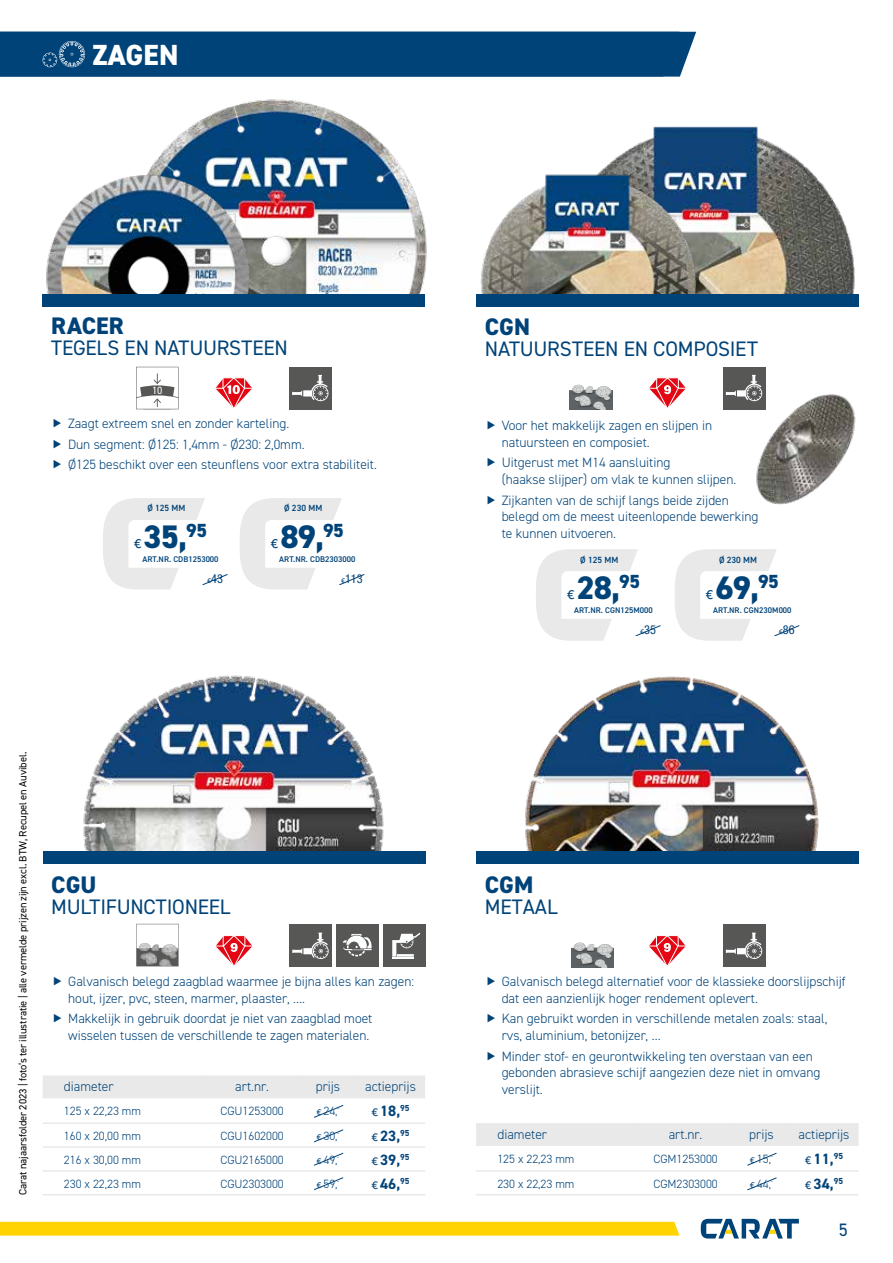
<style>
.page{position:relative;width:893px;height:1263px;background:#fff}
.page>*{position:absolute;margin:0;border:0;box-sizing:border-box;transform-origin:0 0}
.t1{font:800 32.7px "DIN2014";letter-spacing:-.03em;color:#004379}
.t2{font:800 29.25px "DIN2014";letter-spacing:.01em;color:#fff}
.t3{font:800 24px "DIN2014";color:#004379}
.t4{font:21px "DIN2014";letter-spacing:-.01em;color:#004379}
.t5{font:18px "DIN2014";color:#004379}
.t6{font:700 15px "DIN2014";color:#004379}
.t7{font:13.95px "Effra";color:#004379}
.t8{font:300 13.5px/16.5px "DIN2014";color:#004379}
.t9{font:condensed 12.3px "Helvetica Neue LT Std";color:#004379}
.t10{font:300 12px "DIN2014";color:#004379}
.t11{font:10.5px "DIN2014";letter-spacing:-.01em;color:#000}
.t12{font:10.5px "DIN2014";color:#fff}
.t13{font:600 9px "DIN2014";color:#004379}
.t14{font:600 8.25px "DIN2014";color:#004379}
.s1{font-family:"Effra";font-stretch:normal;font-size:7.35px}
.s2{font-family:"Effra";font-weight:400;font-size:9px}
.s3{font-family:"Effra";font-weight:400;font-size:12px}
</style>
<div class="page">
<svg style="left:701px;top:1219px;width:98px;height:19px"></svg>
<div style="left:0;top:1222px;width:679px;height:13px;background:#ffd300"></div>
<div style="left:0;top:32px;width:696px;height:45px;background:#004379"></div>
<div style="left:723px;top:924px;width:42px;height:43px;background:#575756"></div>
<svg style="left:726px;top:933px;width:36px;height:26px"></svg>
<svg style="left:649px;top:935px;width:37px;height:31px"></svg>
<img style="left:525px;top:676px;width:294px;height:175px">
<div style="left:476px;top:851px;width:383px;height:13px;background:#004379"></div>
<svg style="left:571px;top:942px;width:43px;height:26px"></svg>
<img style="left:155px;top:99px;width:272px;height:195px">
<svg style="left:240px;top:498px;width:124px;height:92px"></svg>
<svg style="left:103px;top:498px;width:125px;height:92px"></svg>
<img style="left:46px;top:161px;width:214px;height:133px">
<div style="left:42px;top:294px;width:383px;height:13px;background:#004379"></div>
<div style="left:289px;top:367px;width:43px;height:42px;background:#575756"></div>
<svg style="left:292px;top:375px;width:36px;height:26px"></svg>
<svg style="left:136px;top:367px;width:43px;height:42px"></svg>
<svg style="left:215px;top:377px;width:37px;height:31px"></svg>
<img style="left:615px;top:126px;width:240px;height:168px">
<img style="left:752px;top:392px;width:104px;height:113px">
<svg style="left:536px;top:549px;width:124px;height:92px"></svg>
<svg style="left:675px;top:549px;width:124px;height:92px"></svg>
<svg style="left:570px;top:385px;width:42px;height:25px"></svg>
<svg style="left:649px;top:377px;width:37px;height:31px"></svg>
<div style="left:723px;top:367px;width:42px;height:42px;background:#575756"></div>
<svg style="left:726px;top:375px;width:36px;height:26px"></svg>
<img style="left:480px;top:158px;width:230px;height:136px">
<div style="left:476px;top:294px;width:383px;height:13px;background:#004379"></div>
<img style="left:83px;top:675px;width:301px;height:176px">
<div style="left:43px;top:851px;width:382px;height:13px;background:#004379"></div>
<div style="left:289px;top:924px;width:43px;height:43px;background:#575756"></div>
<svg style="left:292px;top:933px;width:37px;height:26px"></svg>
<div style="left:336px;top:924px;width:43px;height:43px;background:#575756"></div>
<svg style="left:343px;top:934px;width:29px;height:22px"></svg>
<svg style="left:43px;top:1075px;width:382px;height:120px"></svg>
<svg style="left:476px;top:1123px;width:383px;height:72px"></svg>
<svg style="left:216px;top:935px;width:36px;height:30px"></svg>
<svg style="left:136px;top:924px;width:43px;height:42px"></svg>
<img style="left:136px;top:944px;width:42px;height:22px">
<div style="left:383px;top:924px;width:42px;height:43px;background:#575756"></div>
<hr style="left:392px;top:957px;width:22px;height:2px;background:#fdfeff">
<svg style="left:392px;top:933px;width:28px;height:24px"></svg>
<h2 class="t2" style="left:92px;top:35px;width:88px">ZAGEN</h2>
<h3 class="t3" style="left:51px;top:310px;width:74px">RACER</h3>
<h3 class="t4" style="left:51px;top:334px;width:238px">TEGELS EN NATUURSTEEN</h3>
<p class="t12" style="left:152px;top:384px;width:12px">10</p>
<p class="t8" style="left:68px;top:413px;width:310px;line-height:20.7px">Zaagt extreem snel en zonder karteling.<br>Dun segment: Ø125: 1,4mm - Ø230: 2,0mm.<br>Ø125 beschikt over een steunflens voor extra stabiliteit.</p>
<p class="t13" style="left:147px;top:502px;width:40px">Ø 125 MM</p>
<p class="t13" style="left:284px;top:502px;width:40px">Ø 230 MM</p>
<h1 class="t1" style="left:144px;top:515px;width:65px">35,<sup>95</sup></h1>
<p class="t7" style="left:134px;top:535px;width:9px">€</p>
<h1 class="t1" style="left:280px;top:515px;width:65px">89,<sup>95</sup></h1>
<p class="t7" style="left:271px;top:535px;width:9px">€</p>
<p class="t14" style="left:143px;top:554px;width:78px">ART.NR. CDB1253000</p>
<p class="t14" style="left:279px;top:554px;width:78px">ART.NR. CDB2303000</p>
<p class="t9" style="left:207px;top:572px;width:17px"><span class="s1">€</span>43</p>
<p class="t9" style="left:341px;top:572px;width:23px"><span class="s1">€</span>113</p>
<p class="t11" style="left:16px;top:1195px;width:445px;rotate:-90deg">Carat najaarsfolder 2023 | foto’s ter illustratie | alle vermelde prijzen zijn excl. BTW, Recupel en Auvibel.</p>
<h3 class="t3" style="left:51px;top:869px;width:47px">CGU</h3>
<h3 class="t4" style="left:51px;top:893px;width:181px">MULTIFUNCTIONEEL</h3>
<p class="t8" style="left:68px;top:973px;width:347px">Galvanisch belegd zaagblad waarmee je bijna alles kan zagen: hout, ijzer, pvc, steen, marmer, plaaster, ….</p>
<p class="t8" style="left:68px;top:1010px;width:306px">Makkelijk in gebruik doordat je niet van zaagblad moet wisselen tussen de verschillende te zagen materialen.</p>
<p class="t8" style="left:64px;top:1078px;width:51px">diameter</p>
<p class="t8" style="left:235px;top:1078px;width:35px">art.nr.</p>
<p class="t8" style="left:316px;top:1078px;width:26px">prijs</p>
<p class="t8" style="left:365px;top:1078px;width:52px">actieprijs</p>
<p class="t10" style="left:64px;top:1104px;width:79px">125 x 22,23 mm</p>
<p class="t10" style="left:220px;top:1104px;width:65px">CGU1253000</p>
<p class="t10" style="left:316px;top:1104px;width:25px"><span class="s2">€</span> 24,<sup>-</sup></p>
<p class="t6" style="left:371px;top:1101px;width:40px"><span class="s3">€</span> 18,<sup>95</sup></p>
<p class="t10" style="left:64px;top:1128px;width:79px">160 x 20,00 mm</p>
<p class="t10" style="left:220px;top:1128px;width:65px">CGU1602000</p>
<p class="t10" style="left:316px;top:1128px;width:25px"><span class="s2">€</span> 30,<sup>-</sup></p>
<p class="t6" style="left:371px;top:1126px;width:40px"><span class="s3">€</span> 23,<sup>95</sup></p>
<p class="t10" style="left:64px;top:1152px;width:79px">216 x 30,00 mm</p>
<p class="t10" style="left:220px;top:1152px;width:65px">CGU2165000</p>
<p class="t10" style="left:316px;top:1152px;width:25px"><span class="s2">€</span> 49,<sup>-</sup></p>
<p class="t6" style="left:371px;top:1150px;width:40px"><span class="s3">€</span> 39,<sup>95</sup></p>
<p class="t10" style="left:64px;top:1176px;width:79px">230 x 22,23 mm</p>
<p class="t10" style="left:220px;top:1176px;width:65px">CGU2303000</p>
<p class="t10" style="left:316px;top:1176px;width:25px"><span class="s2">€</span> 59,<sup>-</sup></p>
<p class="t6" style="left:371px;top:1173px;width:40px"><span class="s3">€</span> 46,<sup>95</sup></p>
<h3 class="t3" style="left:485px;top:311px;width:47px">CGN</h3>
<h3 class="t4" style="left:485px;top:336px;width:275px">NATUURSTEEN EN COMPOSIET</h3>
<p class="t8" style="left:502px;top:417px;width:212px">Voor het makkelijk zagen en slijpen in natuursteen en composiet.</p>
<p class="t8" style="left:502px;top:454px;width:236px">Uitgerust met M14 aansluiting<br>(haakse slijper) om vlak te kunnen slijpen.</p>
<p class="t8" style="left:502px;top:492px;width:258px">Zijkanten van de schijf langs beide zijden belegd om de meest uiteenlopende bewerking te kunnen uitvoeren.</p>
<p class="t13" style="left:580px;top:553px;width:40px">Ø 125 MM</p>
<p class="t13" style="left:719px;top:553px;width:40px">Ø 230 MM</p>
<h1 class="t1" style="left:577px;top:566px;width:65px">28,<sup>95</sup></h1>
<p class="t7" style="left:567px;top:586px;width:9px">€</p>
<h1 class="t1" style="left:715px;top:566px;width:65px">69,<sup>95</sup></h1>
<p class="t7" style="left:705px;top:586px;width:9px">€</p>
<p class="t14" style="left:574px;top:605px;width:80px">ART.NR. CGN125M000</p>
<p class="t14" style="left:713px;top:605px;width:80px">ART.NR. CGN230M000</p>
<p class="t9" style="left:640px;top:623px;width:17px"><span class="s1">€</span>35</p>
<p class="t9" style="left:779px;top:623px;width:17px"><span class="s1">€</span>86</p>
<h3 class="t3" style="left:485px;top:868px;width:50px">CGM</h3>
<h3 class="t4" style="left:485px;top:893px;width:74px">METAAL</h3>
<p class="t8" style="left:502px;top:973px;width:345px">Galvanisch belegd alternatief voor de klassieke doorslijpschijf dat een aanzienlijk hoger rendement oplevert.</p>
<p class="t8" style="left:502px;top:1010px;width:327px">Kan gebruikt worden in verschillende metalen zoals: staal, rvs, aluminium, betonijzer, …</p>
<p class="t8" style="left:502px;top:1048px;width:320px">Minder stof- en geurontwikkeling ten overstaan van een gebonden abrasieve schijf aangezien deze niet in omvang verslijt.</p>
<p class="t8" style="left:497px;top:1126px;width:51px">diameter</p>
<p class="t8" style="left:669px;top:1126px;width:35px">art.nr.</p>
<p class="t8" style="left:749px;top:1126px;width:26px">prijs</p>
<p class="t8" style="left:799px;top:1126px;width:52px">actieprijs</p>
<p class="t10" style="left:497px;top:1151px;width:79px">125 x 22,23 mm</p>
<p class="t10" style="left:653px;top:1151px;width:66px">CGM1253000</p>
<p class="t10" style="left:750px;top:1151px;width:25px"><span class="s2">€</span> 15,<sup>-</sup></p>
<p class="t6" style="left:805px;top:1149px;width:40px"><span class="s3">€</span> 11,<sup>95</sup></p>
<p class="t10" style="left:497px;top:1176px;width:79px">230 x 22,23 mm</p>
<p class="t10" style="left:653px;top:1176px;width:66px">CGM2303000</p>
<p class="t10" style="left:750px;top:1176px;width:25px"><span class="s2">€</span> 44,<sup>-</sup></p>
<p class="t6" style="left:805px;top:1173px;width:40px"><span class="s3">€</span> 34,<sup>95</sup></p>
<h3 class="t5" style="left:839px;top:1218px;width:10px">5</h3>
</div>
